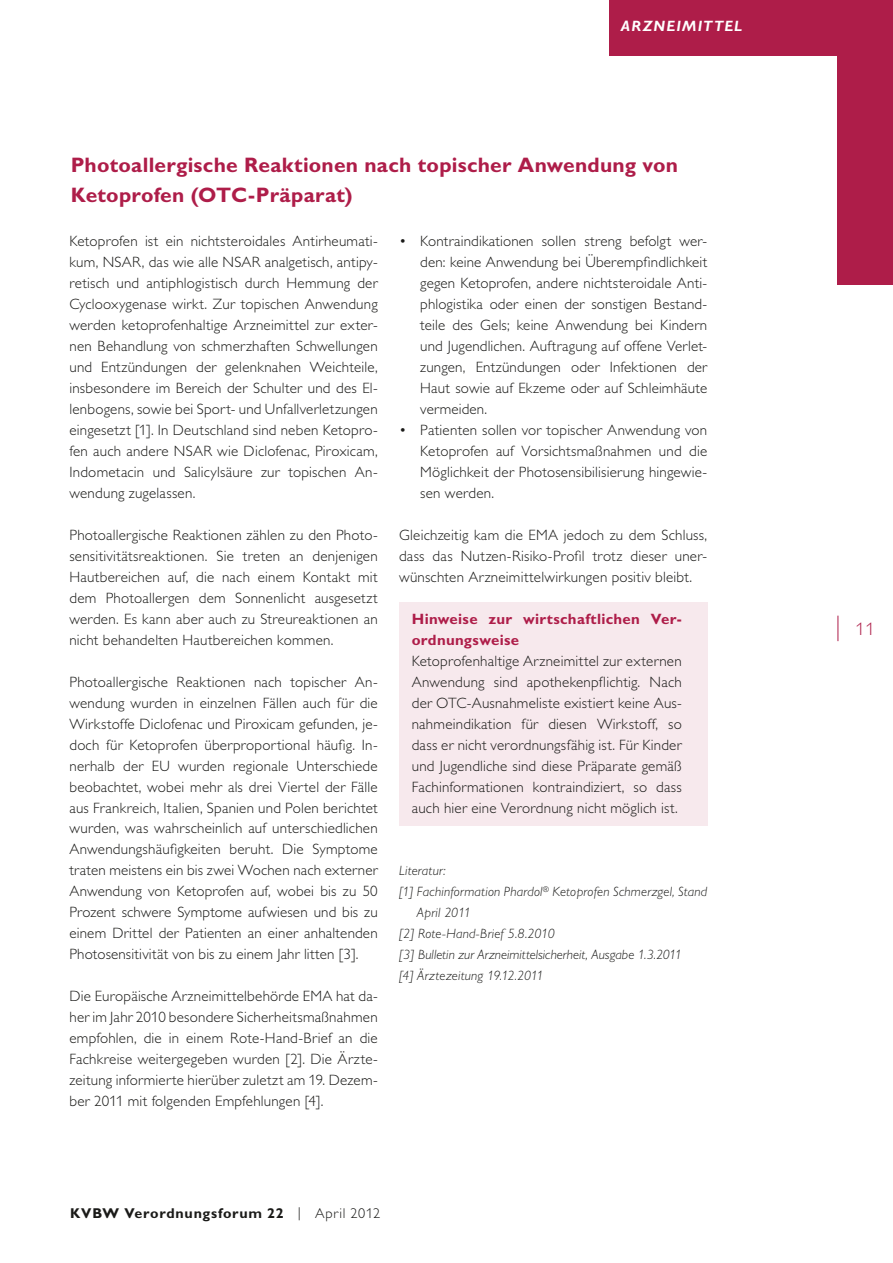
<style>
.page{position:relative;width:893px;height:1263px;background:#fff}
.page>*{position:absolute;margin:0;border:0;box-sizing:border-box;transform-origin:0 0}
.t1{font:21px/30px "Gill Alternate One Bold PL";letter-spacing:.01em;color:#ae1d49}
.t2{font:18px "Gill Alternate One Light PL";color:#ae1d49}
.t3{font:15px/21px "Gill Alternate One Light PL";letter-spacing:.015em;color:#1a1a18;text-align:justify}
.t4{font:15px/21px "Gill Alternate One Bold PL";letter-spacing:.02em;color:#ae1d49}
.t5{font:15px "Gill Alternate One Bold Italic PL";letter-spacing:.08em;color:#fff}
.t6{font:14.25px "Gill Alternate One Bold PL";letter-spacing:.05em;color:#1a1a18}
.t7{font:13.5px "Gill Alternate One Light Italic PL";letter-spacing:.01em;color:#1a1a18}
.s1{font-family:"Gill Alternate One Light PL"}
</style>
<div class="page">
<div style="left:400px;top:603px;width:308px;height:223px;background:#f7e9ed"></div>
<div style="left:837px;top:0;width:55px;height:284px;background:#ae1d49"></div>
<div style="left:609px;top:0;width:283px;height:56px;background:#ae1d49"></div>
<svg style="left:837px;top:616px;width:1px;height:25px"></svg>
<p class="t5" style="left:621px;top:17px;width:123px">ARZNEIMITTEL</p>
<h1 class="t1" style="left:71px;top:150px;width:608px">Photoallergische Reaktionen nach topischer Anwendung von<br>Ketoprofen (OTC-Präparat)</h1>
<p class="t3" style="left:69px;top:231px;width:310px">Ketoprofen ist ein nichtsteroidales Antirheumati&shy;kum, NSAR, das wie alle NSAR analgetisch, antipy&shy;retisch und antiphlogistisch durch Hemmung der Cyclooxygenase wirkt. Zur topischen Anwendung werden ketoprofenhaltige Arzneimittel zur exter&shy;nen Behandlung von schmerzhaften Schwellungen und Entzündungen der gelenknahen Weichteile, insbesondere im Bereich der Schulter und des El&shy;lenbogens, sowie bei Sport- und Unfallverletzungen eingesetzt [1]. In Deutschland sind neben Ketopro&shy;fen auch andere NSAR wie Diclofenac, Piroxicam, Indometacin und Salicylsäure zur topischen An&shy;wendung zugelassen.</p>
<p class="t3" style="left:69px;top:524px;width:310px">Photoallergische Reaktionen zählen zu den Photo&shy;sensitivitätsreaktionen. Sie treten an denjenigen Hautbereichen auf, die nach einem Kontakt mit dem Photoallergen dem Sonnenlicht ausgesetzt werden. Es kann aber auch zu Streureaktionen an nicht behandelten Hautbereichen kommen.</p>
<p class="t3" style="left:69px;top:671px;width:310px">Photoallergische Reaktionen nach topischer An&shy;wendung wurden in einzelnen Fällen auch für die Wirkstoffe Diclofenac und Piroxicam gefunden, je&shy;doch für Ketoprofen überproportional häufig. In&shy;nerhalb der EU wurden regionale Unterschiede beobachtet, wobei mehr als drei Viertel der Fälle aus Frankreich, Italien, Spanien und Polen berichtet wurden, was wahrscheinlich auf unterschiedlichen Anwendungshäufigkeiten beruht. Die Symptome traten meistens ein bis zwei Wochen nach externer Anwendung von Ketoprofen auf, wobei bis zu 50<br>Prozent schwere Symptome aufwiesen und bis zu einem Drittel der Patienten an einer anhaltenden Photosensitivität von bis zu einem Jahr litten [3].</p>
<p class="t3" style="left:69px;top:986px;width:310px">Die Europäische Arzneimittelbehörde EMA hat da&shy;her im Jahr 2010 besondere Sicherheitsmaßnahmen empfohlen, die in einem Rote-Hand-Brief an die Fachkreise weitergegeben wurden [2]. Die Ärzte&shy;zeitung informierte hierüber zuletzt am 19. Dezem&shy;ber 2011 mit folgenden Empfehlungen [4].</p>
<p class="t3" style="left:420px;top:231px;width:288px;text-indent:-21px">• Kontraindikationen sollen streng befolgt wer&shy;den: keine Anwendung bei Überempfindlichkeit gegen Ketoprofen, andere nichtsteroidale Anti&shy;phlogistika oder einen der sonstigen Bestand&shy;teile des Gels; keine Anwendung bei Kindern und Jugendlichen. Auftragung auf offene Verlet&shy;zungen, Entzündungen oder Infektionen der Haut sowie auf Ekzeme oder auf Schleimhäute vermeiden.</p>
<p class="t3" style="left:420px;top:419px;width:288px;text-indent:-21px">• Patienten sollen vor topischer Anwendung von Ketoprofen auf Vorsichtsmaßnahmen und die Möglichkeit der Photosensibilisierung hingewie&shy;sen werden.</p>
<p class="t3" style="left:399px;top:524px;width:310px">Gleichzeitig kam die EMA jedoch zu dem Schluss, dass das Nutzen-Risiko-Profil trotz dieser uner&shy;wünschten Arzneimittelwirkungen positiv bleibt.</p>
<p class="t4" style="left:412px;top:608px;width:271px">Hinweise zur wirtschaftlichen Ver&shy;ordnungsweise</p>
<p class="t3" style="left:412px;top:650px;width:271px">Ketoprofenhaltige Arzneimittel zur externen Anwendung sind apothekenpflichtig. Nach der OTC-Ausnahmeliste existiert keine Aus&shy;nahmeindikation für diesen Wirkstoff, so dass er nicht verordnungsfähig ist. Für Kinder und Jugendliche sind diese Präparate gemäß Fachinformationen kontraindiziert, so dass auch hier eine Verordnung nicht möglich ist.</p>
<p class="t7" style="left:399px;top:864px;width:48px">Literatur:</p>
<p class="t7" style="left:399px;top:885px;width:310px">[1] Fachinformation Phardol<sup>®</sup> Ketoprofen Schmerzgel, Stand</p>
<p class="t7" style="left:417px;top:906px;width:55px">April 2011</p>
<p class="t7" style="left:399px;top:927px;width:157px">[2] Rote-Hand-Brief 5.8.2010</p>
<p class="t7" style="left:399px;top:948px;width:284px">[3] Bulletin zur Arzneimittelsicherheit, Ausgabe 1.3.2011</p>
<p class="t7" style="left:399px;top:969px;width:146px">[4] Ärztezeitung 19.12.2011</p>
<p class="t6" style="left:70px;top:1206px;width:311px">KVBW Verordnungsforum 22 <span class="s1">| April 2012</span></p>
<p class="t2" style="left:855px;top:620px;width:21px">11</p>
</div>
